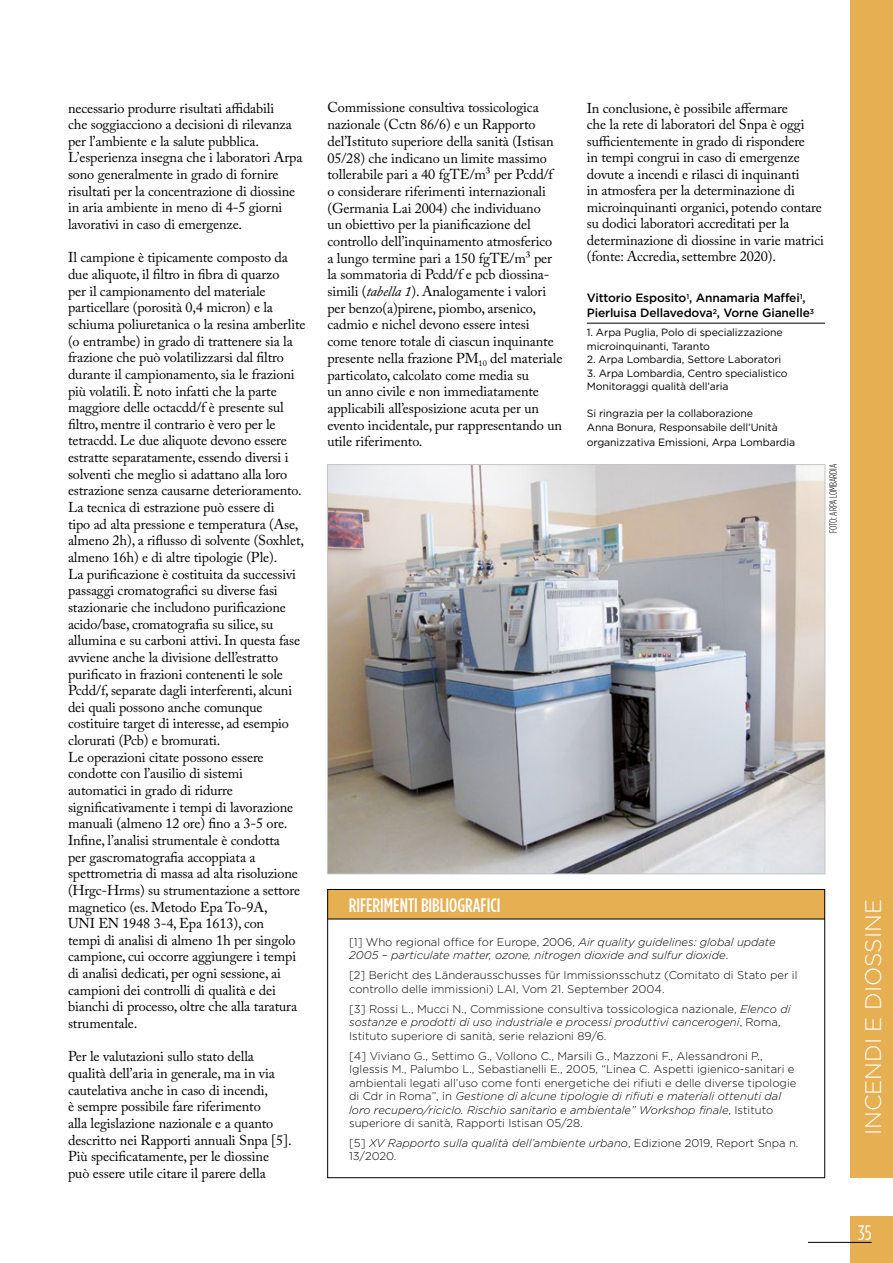
<style>
.page{position:relative;width:893px;height:1263px;background:#fff}
.page>*{position:absolute;margin:0;border:0;box-sizing:border-box;transform-origin:0 0}
.t1{font:300 22.5px "Gotham HTF";color:#fff}
.t2{font:condensed 21px "Gotham HTF";color:#fff}
.t3{font:500 condensed 19.5px "Gotham HTF";color:#fff}
.t4{font:14.25px/16.6px "Adobe Caslon Pro";letter-spacing:-.01em;color:#000}
.t5{font:500 12px/15px "Gotham HTF";letter-spacing:-.01em;color:#000}
.t6{font:300 11.25px/13.5px "Gotham HTF";color:#000}
.t7{font:italic 300 11.25px/13.5px "Gotham HTF";color:#000}
.t8{font:10.5px/13.5px "Gotham HTF";letter-spacing:-.01em;color:#000}
.t9{font:300 condensed 10.5px "Gotham HTF";color:#000}
.s1{font-style:italic}
.s2{font-style:normal}
</style>
<div class="page">
<div style="left:850px;top:1216px;width:43px;height:47px;background:#e6af52"></div>
<hr style="left:808px;top:1242px;width:64px;height:1px;background:#000">
<div style="left:850px;top:0;width:43px;height:1178px;background:#e6af52"></div>
<div style="left:327px;top:889px;width:498px;height:30px;background:#e6af52"></div>
<div style="left:327px;top:889px;width:498px;height:289px;border:1px solid #000"></div>
<hr style="left:327px;top:919px;width:498px;height:1px;background:#000">
<hr style="left:587px;top:323px;width:238px;height:1px;background:#000">
<img style="left:329px;top:466px;width:494px;height:406px">
<p class="t4" style="left:68px;top:99px;width:236px">necessario produrre risultati affidabili<br>che soggiacciono a decisioni di rilevanza per l’ambiente e la salute pubblica.<br>L’esperienza insegna che i laboratori Arpa sono generalmente in grado di fornire risultati per la concentrazione di diossine in aria ambiente in meno di 4-5 giorni lavorativi in caso di emergenze.</p>
<p class="t4" style="left:68px;top:249px;width:239px">Il campione è tipicamente composto da due aliquote, il filtro in fibra di quarzo<br>per il campionamento del materiale particellare (porosità 0,4 micron) e la schiuma poliuretanica o la resina amberlite (o entrambe) in grado di trattenere sia la frazione che può volatilizzarsi dal filtro durante il campionamento, sia le frazioni più volatili. È noto infatti che la parte maggiore delle octacdd/f è presente sul filtro, mentre il contrario è vero per le tetracdd. Le due aliquote devono essere estratte separatamente, essendo diversi i solventi che meglio si adattano alla loro estrazione senza causarne deterioramento.<br>La tecnica di estrazione può essere di<br>tipo ad alta pressione e temperatura (Ase, almeno 2h), a riflusso di solvente (Soxhlet, almeno 16h) e di altre tipologie (Ple).<br>La purificazione è costituita da successivi passaggi cromatografici su diverse fasi stazionarie che includono purificazione acido/base, cromatografia su silice, su allumina e su carboni attivi. In questa fase avviene anche la divisione dell’estratto purificato in frazioni contenenti le sole Pcdd/f, separate dagli interferenti, alcuni dei quali possono anche comunque costituire target di interesse, ad esempio clorurati (Pcb) e bromurati.<br>Le operazioni citate possono essere condotte con l’ausilio di sistemi<br>automatici in grado di ridurre significativamente i tempi di lavorazione manuali (almeno 12 ore) fino a 3-5 ore.<br>Infine, l’analisi strumentale è condotta<br>per gascromatografia accoppiata a spettrometria di massa ad alta risoluzione (Hrgc-Hrms) su strumentazione a settore magnetico (es. Metodo Epa To-9A,<br>UNI EN 1948 3-4, Epa 1613), con<br>tempi di analisi di almeno 1h per singolo campione, cui occorre aggiungere i tempi di analisi dedicati, per ogni sessione, ai campioni dei controlli di qualità e dei bianchi di processo, oltre che alla taratura strumentale.</p>
<p class="t4" style="left:68px;top:1048px;width:225px">Per le valutazioni sullo stato della qualità dell’aria in generale, ma in via cautelativa anche in caso di incendi,<br>è sempre possibile fare riferimento<br>alla legislazione nazionale e a quanto descritto nei Rapporti annuali Snpa [5].<br>Più specificatamente, per le diossine può essere utile citare il parere della</p>
<p class="t4" style="left:327px;top:99px;width:237px">Commissione consultiva tossicologica nazionale (Cctn 86/6) e un Rapporto del’Istituto superiore della sanità (Istisan 05/28) che indicano un limite massimo tollerabile pari a 40 fgTE/m3 per Pcdd/f o considerare riferimenti internazionali (Germania Lai 2004) che individuano<br>un obiettivo per la pianificazione del controllo dell’inquinamento atmosferico<br>a lungo termine pari a 150 fgTE/m3 per la sommatoria di Pcdd/f e pcb diossina&shy;simili (<span class="s1">tabella 1</span>). Analogamente i valori per benzo(a)pirene, piombo, arsenico, cadmio e nichel devono essere intesi come tenore totale di ciascun inquinante presente nella frazione PM<sub>10</sub> del materiale particolato, calcolato come media su<br>un anno civile e non immediatamente applicabili all’esposizione acuta per un evento incidentale, pur rappresentando un utile riferimento.</p>
<p class="t4" style="left:587px;top:99px;width:239px">In conclusione, è possibile affermare<br>che la rete di laboratori del Snpa è oggi sufficientemente in grado di rispondere<br>in tempi congrui in caso di emergenze dovute a incendi e rilasci di inquinanti<br>in atmosfera per la determinazione di microinquinanti organici, potendo contare su dodici laboratori accreditati per la determinazione di diossine in varie matrici (fonte: Accredia, settembre 2020).</p>
<p class="t5" style="left:587px;top:290px;width:229px">Vittorio Esposito<sup>1</sup>, Annamaria Maffei<sup>1</sup>,<br>Pierluisa Dellavedova<sup>2</sup>, Vorne Gianelle<sup>3</sup></p>
<p class="t8" style="left:587px;top:326px;width:197px">1. Arpa Puglia, Polo di specializzazione microinquinanti, Taranto</p>
<p class="t8" style="left:587px;top:353px;width:196px">2. Arpa Lombardia, Settore Laboratori</p>
<p class="t8" style="left:587px;top:366px;width:202px">3. Arpa Lombardia, Centro specialistico<br>Monitoraggi qualità dell’aria</p>
<p class="t8" style="left:587px;top:407px;width:193px">Si ringrazia per la collaborazione<br>Anna Bonura, Responsabile dell’Unità</p>
<p class="t8" style="left:587px;top:435px;width:210px">organizzativa Emissioni, Arpa Lombardia</p>
<p class="t9" style="left:828px;top:533px;width:71px;rotate:-90deg">FOTO: ARPA LOMBARDIA</p>
<h3 class="t3" style="left:349px;top:895px;width:153px">RIFERIMENTI BIBLIOGRAFICI</h3>
<p class="t7" style="left:349px;top:935px;width:428px"><span class="s2">[1] Who regional office for Europe, 2006,</span> Air quality guidelines: global update<br>2005 – particulate matter, ozone, nitrogen dioxide and sulfur dioxide<span class="s2">.</span></p>
<p class="t6" style="left:349px;top:968px;width:450px">[2] Bericht des Länderausschusses für Immissionsschutz (Comitato di Stato per il controllo delle immissioni) LAI, Vom 21. September 2004.</p>
<p class="t6" style="left:349px;top:1002px;width:443px">[3] Rossi L., Mucci N., Commissione consultiva tossicologica nazionale, <span class="s1">Elenco di sostanze e prodotti di uso industriale e processi produttivi cancerogeni</span>, Roma,<br>Istituto superiore di sanità, serie relazioni 89/6.</p>
<p class="t6" style="left:349px;top:1049px;width:449px">[4] Viviano G., Settimo G., Vollono C., Marsili G., Mazzoni F., Alessandroni P., Iglessis M., Palumbo L., Sebastianelli E., 2005, “Linea C. Aspetti igienico-sanitari e ambientali legati all’uso come fonti energetiche dei rifiuti e delle diverse tipologie di Cdr in Roma”, in <span class="s1">Gestione di alcune tipologie di rifiuti e materiali ottenuti dal loro recupero/riciclo. Rischio sanitario e ambientale” Workshop finale</span>, Istituto superiore di sanità, Rapporti Istisan 05/28.</p>
<p class="t7" style="left:349px;top:1136px;width:451px"><span class="s2">[5]</span> XV Rapporto sulla qualità dell’ambiente urbano<span class="s2">, Edizione 2019, Report Snpa n.<br>13/2020.</span></p>
<h1 class="t1" style="left:861px;top:1135px;width:238px;rotate:-90deg">INCENDI E DIOSSINE</h1>
<h2 class="t2" style="left:858px;top:1221px;width:15px">35</h2>
</div>
